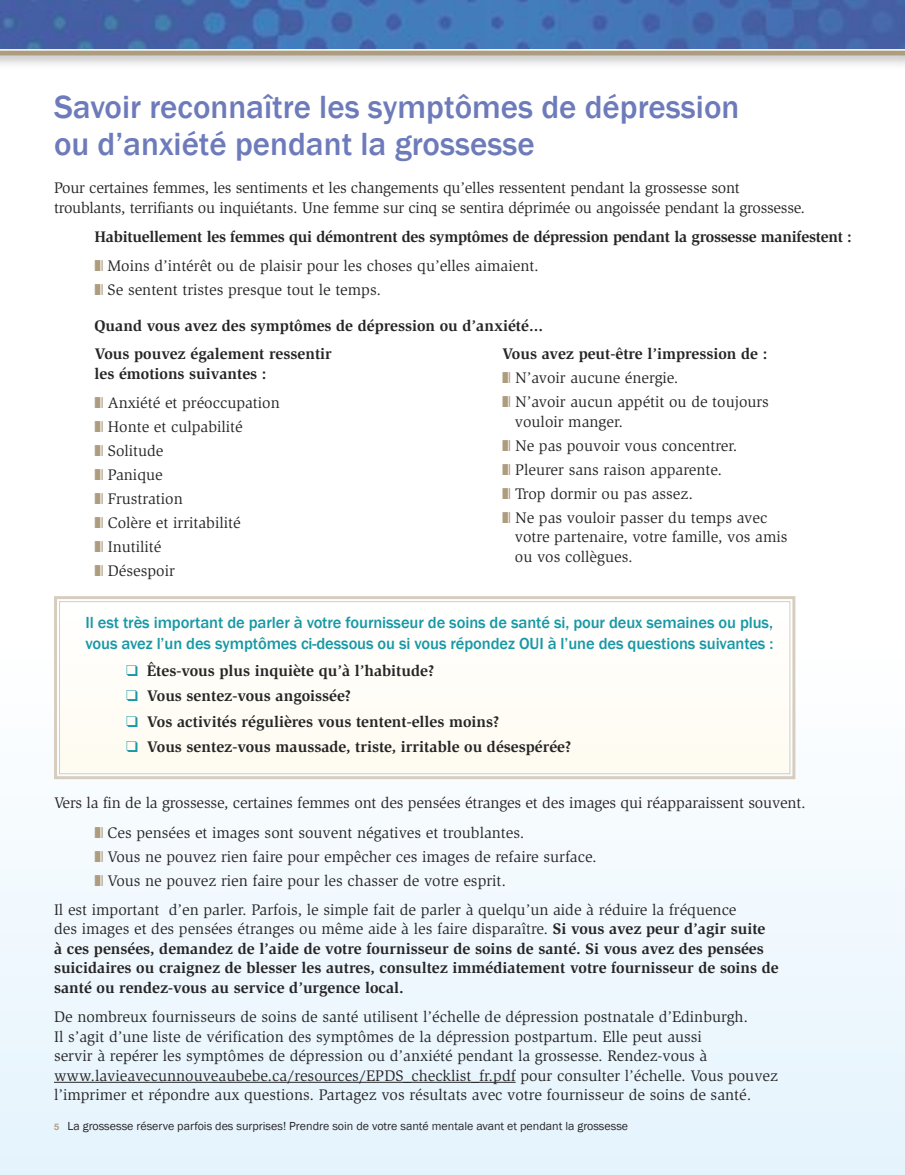
<style>
.page{position:relative;width:905px;height:1175px;background:#fff}
.page>*{position:absolute;margin:0;border:0;box-sizing:border-box;transform-origin:0 0}
.t1{font:500 33px/37.5px "Franklin Gothic";color:#6d7bba}
.t2{font:500 16.5px/21px "Franklin Gothic";letter-spacing:-.005em;color:#1798a6}
.t3{font:15.75px/24px "Slimbach";color:#272627}
.t4{font:700 15.75px/19.5px "Slimbach";color:#272627}
.t5{font:12px "Franklin Gothic";color:#272627}
.s1{color:#ae9c7f}
.s2{font-weight:400}
.s3{font-weight:700}
.s4{color:#1798a6}
.s5{font-family:"Helvetica Neue";font-weight:700;font-size:9px;color:#ae9c7f}
</style>
<div class="page">
<div style="left:0;top:641px;width:904px;height:533px;background:#eff8fe"></div>
<div style="left:60px;top:602px;width:729px;height:171px;background:#fffdf7"></div>
<div style="left:54px;top:596px;width:741px;height:183px;border:3px solid #d7cdbf"></div>
<div style="left:59px;top:601px;width:731px;height:173px;border:1px solid #d7cdbf"></div>
<hr style="left:54px;top:1081px;width:461px;height:1px;background:#272627">
<img style="left:0;top:0;width:897px;height:49px">
<img style="left:897px;top:0;width:7px;height:49px">
<div style="left:0;top:49px;width:904px;height:6px;background:#ae9c7f"></div>
<hr style="left:0;top:49px;width:904px;height:2px;background:#fff">
<h1 class="t1" style="left:54px;top:87px;width:686px">Savoir reconnaître les symptômes de dépression ou d’anxiété pendant la grossesse</h1>
<p class="t3" style="left:54px;top:179px;width:752px;line-height:19.5px">Pour certaines femmes, les sentiments et les changements qu’elles ressentent pendant la grossesse sont troublants, terrifiants ou inquiétants. Une femme sur cinq se sentira déprimée ou angoissée pendant la grossesse.</p>
<p class="t4" style="left:94px;top:223px;width:758px;line-height:29.2px">Habituellement les femmes qui démontrent des symptômes de dépression pendant la grossesse manifestent : <span class="s1">❚❘</span> <span class="s2">Moins d’intérêt ou de plaisir pour les choses qu’elles aimaient.</span></p>
<p class="t3" style="left:94px;top:279px;width:288px"><span class="s1">❚❘</span> Se sentent tristes presque tout le temps.</p>
<p class="t4" style="left:94px;top:317px;width:450px">Quand vous avez des symptômes de dépression ou d’anxiété...</p>
<p class="t4" style="left:94px;top:345px;width:239px">Vous pouvez également ressentir les émotions suivantes :</p>
<p class="t3" style="left:94px;top:392px;width:187px"><span class="s1">❚❘</span> Anxiété et préoccupation <span class="s1">❚❘</span> Honte et culpabilité<br><span class="s1">❚❘</span> Solitude<br><span class="s1">❚❘</span> Panique<br><span class="s1">❚❘</span> Frustration<br><span class="s1">❚❘</span> Colère et irritabilité<br><span class="s1">❚❘</span> Inutilité<br><span class="s1">❚❘</span> Désespoir</p>
<p class="t3" style="left:502px;top:343px;width:268px"><span class="s3">Vous avez peut-être l’impression de : </span><span class="s1">❚❘</span> N’avoir aucune énergie.<br><span class="s1">❚❘</span> N’avoir aucun appétit ou de toujours</p>
<p class="t3" style="left:502px;top:411px;width:267px;text-indent:13px">vouloir manger.<br><span class="s1">❚❘</span> Ne pas pouvoir vous concentrer.<br><span class="s1">❚❘</span> Pleurer sans raison apparente.<br><span class="s1">❚❘</span> Trop dormir ou pas assez.<br><span class="s1">❚❘</span> Ne pas vouloir passer du temps avec</p>
<p class="t3" style="left:515px;top:528px;width:274px;line-height:19.5px">votre partenaire, votre famille, vos amis ou vos collègues.</p>
<p class="t2" style="left:85px;top:612px;width:689px">Il est très important de parler à votre fournisseur de soins de santé si, pour deux semaines ou plus, vous avez l’un des symptômes ci-dessous ou si vous répondez OUI à l’une des questions suivantes :</p>
<p class="t4" style="left:126px;top:662px;width:309px"><span class="s4">❑</span> Êtes-vous plus inquiète qu’à l’habitude?</p>
<p class="t4" style="left:126px;top:687px;width:226px"><span class="s4">❑</span> Vous sentez-vous angoissée?</p>
<p class="t4" style="left:126px;top:713px;width:374px"><span class="s4">❑</span> Vos activités régulières vous tentent-elles moins?</p>
<p class="t4" style="left:126px;top:738px;width:447px"><span class="s4">❑</span> Vous sentez-vous maussade, triste, irritable ou désespérée?</p>
<p class="t3" style="left:94px;top:789px;width:712px;line-height:29.2px;text-indent:-40px">Vers la fin de la grossesse, certaines femmes ont des pensées étranges et des images qui réapparaissent souvent. <span class="s1">❚❘</span> Ces pensées et images sont souvent négatives et troublantes.</p>
<p class="t3" style="left:94px;top:845px;width:503px"><span class="s1">❚❘</span> Vous ne pouvez rien faire pour empêcher ces images de refaire surface. <span class="s1">❚❘</span> Vous ne pouvez rien faire pour les chasser de votre esprit.</p>
<p class="t4" style="left:54px;top:901px;width:726px"><span class="s2">Il est important d’en parler. Parfois, le simple fait de parler à quelqu’un aide à réduire la fréquence<br>des images et des pensées étranges ou même aide à les faire disparaître.</span> Si vous avez peur d’agir suite<br>à ces pensées, demandez de l’aide de votre fournisseur de soins de santé. Si vous avez des pensées suicidaires ou craignez de blesser les autres, consultez immédiatement votre fournisseur de soins de santé ou rendez-vous au service d’urgence local.</p>
<p class="t3" style="left:54px;top:1008px;width:725px;line-height:19.5px">De nombreux fournisseurs de soins de santé utilisent l’échelle de dépression postnatale d’Edinburgh.<br>Il s’agit d’une liste de vérification des symptômes de la dépression postpartum. Elle peut aussi<br>servir à repérer les symptômes de dépression ou d’anxiété pendant la grossesse. Rendez-vous à www.lavieavecunnouveaubebe.ca/resources/EPDS_checklist_fr.pdf pour consulter l’échelle. Vous pouvez l’imprimer et répondre aux questions. Partagez vos résultats avec votre fournisseur de soins de santé.</p>
<p class="t5" style="left:54px;top:1119px;width:575px"><span class="s5">5</span> La grossesse réserve parfois des surprises! Prendre soin de votre santé mentale avant et pendant la grossesse</p>
</div>
